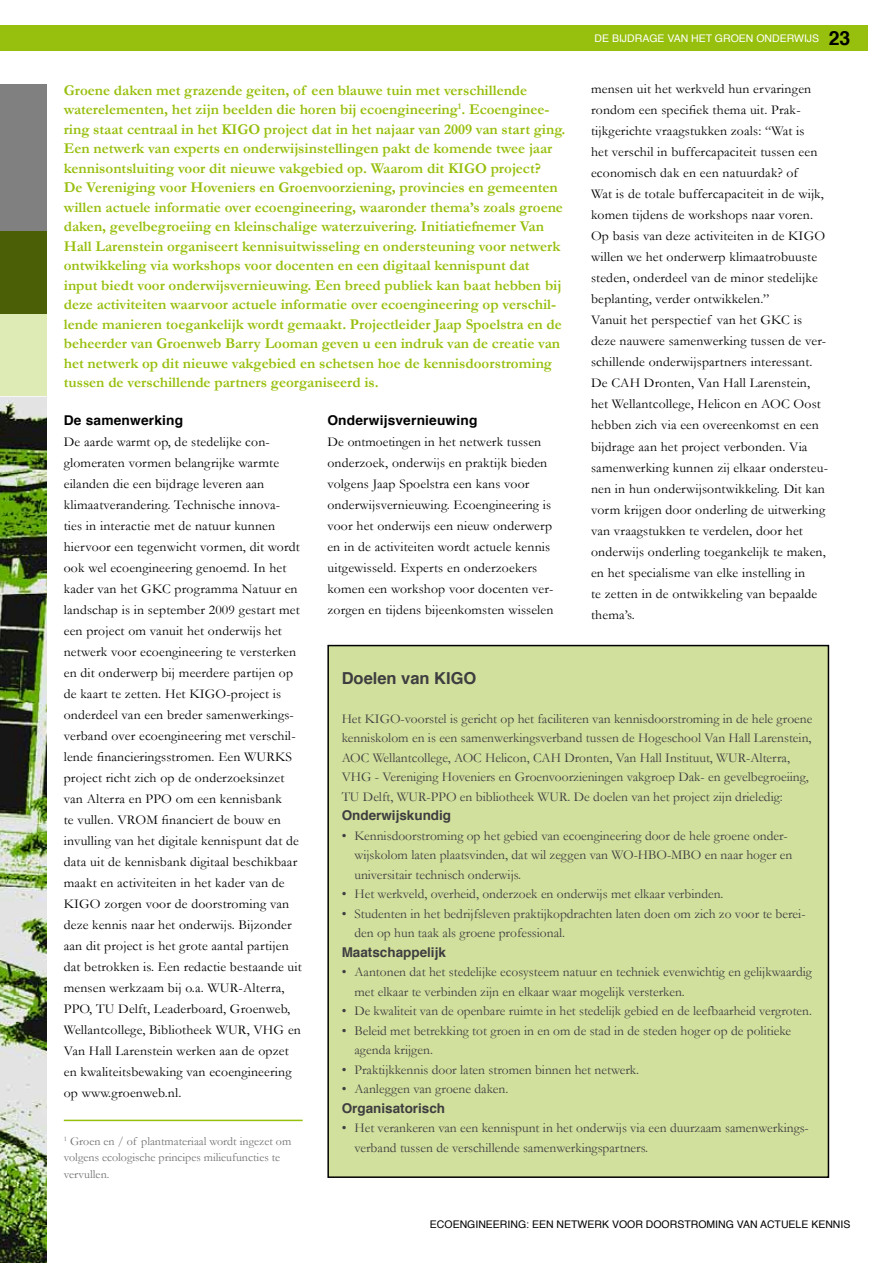
<style>
.page{position:relative;width:893px;height:1263px;background:#fff}
.page>*{position:absolute;margin:0;border:0;box-sizing:border-box;transform-origin:0 0}
.t1{font:700 16.5px "Helvetica";color:#3e3d40}
.t2{font:700 15px/19.5px "Garamond";color:#97bf0d}
.t3{font:13.5px/21px "Garamond";letter-spacing:.01em;color:#000}
.t4{font:13.5px/19.5px "Garamond";color:#3e3d40}
.t5{font:700 13.5px "Helvetica";color:#3e3d40}
.t6{font:700 13.5px "Helvetica";letter-spacing:.01em;color:#000}
.t7{font:12px/16.5px "Garamond";color:#707172}
.t8{font:10.5px "Helvetica";color:#000}
.t9{font:10.5px "Helvetica";color:#fff}
.s1{font-weight:700;font-size:19.5px;color:#000}
</style>
<div class="page">
<img style="left:0;top:397px;width:47px;height:866px">
<div style="left:0;top:314px;width:47px;height:82px;background:#dfebb5"></div>
<svg style="left:0;top:84px;width:47px;height:230px;background:#6c7453"></svg>
<div style="left:0;top:25px;width:867px;height:25px;background:#97bf0d"></div>
<div style="left:328px;top:645px;width:500px;height:532px;background:#d1e09c"></div>
<div style="left:327px;top:645px;width:502px;height:533px;border:2px solid #000"></div>
<hr style="left:64px;top:1120px;width:239px;height:1px;background:#97bf0d">
<p class="t9" style="left:594px;top:30px;width:257px">DE BIJDRAGE VAN HET GROEN ONDERWIJS <span class="s1">23</span></p>
<p class="t3" style="left:591px;top:78px;width:238px">mensen uit het werkveld hun ervaringen rondom een specifiek thema uit. Prak&shy;tijkgerichte vraagstukken zoals: “Wat is<br>het verschil in buffercapaciteit tussen een economisch dak en een natuurdak? of<br>Wat is de totale buffercapaciteit in de wijk, komen tijdens de workshops naar voren.<br>Op basis van deze activiteiten in de KIGO willen we het onderwerp klimaatrobuuste steden, onderdeel van de minor stedelijke beplanting, verder ontwikkelen.”<br>Vanuit het perspectief van het GKC is deze nauwere samenwerking tussen de ver&shy;schillende onderwijspartners interessant.<br>De CAH Dronten, Van Hall Larenstein, het Wellantcollege, Helicon en AOC Oost hebben zich via een overeenkomst en een bijdrage aan het project verbonden. Via samenwerking kunnen zij elkaar ondersteu&shy;nen in hun onderwijsontwikkeling. Dit kan vorm krijgen door onderling de uitwerking van vraagstukken te verdelen, door het onderwijs onderling toegankelijk te maken, en het specialisme van elke instelling in<br>te zetten in de ontwikkeling van bepaalde thema’s.</p>
<p class="t2" style="left:64px;top:80px;width:503px">Groene daken met grazende geiten, of een blauwe tuin met verschillende waterelementen, het zijn beelden die horen bij ecoengineering<sup>1</sup>. Ecoenginee&shy;ring staat centraal in het KIGO project dat in het najaar van 2009 van start ging.<br>Een netwerk van experts en onderwijsinstellingen pakt de komende twee jaar kennisontsluiting voor dit nieuwe vakgebied op. Waarom dit KIGO project?<br>De Vereniging voor Hoveniers en Groenvoorziening, provincies en gemeenten willen actuele informatie over ecoengineering, waaronder thema’s zoals groene daken, gevelbegroeiing en kleinschalige waterzuivering. Initiatiefnemer Van Hall Larenstein organiseert kennisuitwisseling en ondersteuning voor netwerk ontwikkeling via workshops voor docenten en een digitaal kennispunt dat input biedt voor onderwijsvernieuwing. Een breed publiek kan baat hebben bij deze activiteiten waarvoor actuele informatie over ecoengineering op verschil&shy;lende manieren toegankelijk wordt gemaakt. Projectleider Jaap Spoelstra en de beheerder van Groenweb Barry Looman geven u een indruk van de creatie van het netwerk op dit nieuwe vakgebied en schetsen hoe de kennisdoorstroming tussen de verschillende partners georganiseerd is.</p>
<p class="t6" style="left:327px;top:409px;width:152px">Onderwijsvernieuwing</p>
<p class="t3" style="left:327px;top:431px;width:228px">De ontmoetingen in het netwerk tussen onderzoek, onderwijs en praktijk bieden volgens Jaap Spoelstra een kans voor onderwijsvernieuwing. Ecoengineering is voor het onderwijs een nieuw onderwerp en in de activiteiten wordt actuele kennis uitgewisseld. Experts en onderzoekers komen een workshop voor docenten ver&shy;zorgen en tijdens bijeenkomsten wisselen</p>
<p class="t6" style="left:64px;top:409px;width:121px">De samenwerking</p>
<p class="t3" style="left:64px;top:431px;width:240px">De aarde warmt op, de stedelijke con&shy;glomeraten vormen belangrijke warmte eilanden die een bijdrage leveren aan klimaatverandering. Technische innova&shy;ties in interactie met de natuur kunnen hiervoor een tegenwicht vormen, dit wordt ook wel ecoengineering genoemd. In het kader van het GKC programma Natuur en landschap is in september 2009 gestart met een project om vanuit het onderwijs het netwerk voor ecoengineering te versterken en dit onderwerp bij meerdere partijen op de kaart te zetten. Het KIGO-project is onderdeel van een breder samenwerkings&shy;verband over ecoengineering met verschil&shy;lende financieringsstromen. Een WURKS project richt zich op de onderzoeksinzet van Alterra en PPO om een kennisbank<br>te vullen. VROM financiert de bouw en invulling van het digitale kennispunt dat de data uit de kennisbank digitaal beschikbaar maakt en activiteiten in het kader van de KIGO zorgen voor de doorstroming van deze kennis naar het onderwijs. Bijzonder aan dit project is het grote aantal partijen dat betrokken is. Een redactie bestaande uit mensen werkzaam bij o.a. WUR-Alterra, PPO, TU Delft, Leaderboard, Groenweb, Wellantcollege, Bibliotheek WUR, VHG en Van Hall Larenstein werken aan de opzet en kwaliteitsbewaking van ecoengineering op www.groenweb.nl.</p>
<p class="t1" style="left:342px;top:664px;width:135px">Doelen van KIGO</p>
<p class="t4" style="left:342px;top:708px;width:472px">Het KIGO-voorstel is gericht op het faciliteren van kennisdoorstroming in de hele groene kenniskolom en is een samenwerkingsverband tussen de Hogeschool Van Hall Larenstein, AOC Wellantcollege, AOC Helicon, CAH Dronten, Van Hall Instituut, WUR-Alterra, VHG - Vereniging Hoveniers en Groenvoorzieningen vakgroep Dak- en gevelbegroeiing, TU Delft, WUR-PPO en bibliotheek WUR. De doelen van het project zijn drieledig:</p>
<p class="t5" style="left:342px;top:804px;width:111px">Onderwijskundig</p>
<p class="t4" style="left:354px;top:825px;width:439px;text-indent:-13px">• Kennisdoorstroming op het gebied van ecoengineering door de hele groene onder&shy;wijskolom laten plaatsvinden, dat wil zeggen van WO-HBO-MBO en naar hoger en universitair technisch onderwijs.</p>
<p class="t4" style="left:342px;top:884px;width:383px">• Het werkveld, overheid, onderzoek en onderwijs met elkaar verbinden.</p>
<p class="t4" style="left:354px;top:903px;width:453px;text-indent:-13px">• Studenten in het bedrijfsleven praktijkopdrachten laten doen om zich zo voor te berei&shy;den op hun taak als groene professional.</p>
<p class="t5" style="left:342px;top:941px;width:106px">Maatschappelijk</p>
<p class="t4" style="left:354px;top:962px;width:459px;text-indent:-13px">• Aantonen dat het stedelijke ecosysteem natuur en techniek evenwichtig en gelijkwaardig met elkaar te verbinden zijn en elkaar waar mogelijk versterken.</p>
<p class="t4" style="left:342px;top:1001px;width:472px">• De kwaliteit van de openbare ruimte in het stedelijk gebied en de leefbaarheid vergroten.</p>
<p class="t4" style="left:354px;top:1020px;width:438px;text-indent:-13px">• Beleid met betrekking tot groen in en om de stad in de steden hoger op de politieke agenda krijgen.</p>
<p class="t4" style="left:342px;top:1059px;width:299px">• Praktijkkennis door laten stromen binnen het netwerk.</p>
<p class="t4" style="left:342px;top:1079px;width:168px">• Aanleggen van groene daken.</p>
<p class="t5" style="left:342px;top:1097px;width:105px">Organisatorisch</p>
<p class="t4" style="left:354px;top:1118px;width:456px;text-indent:-13px">• Het verankeren van een kennispunt in het onderwijs via een duurzaam samenwerkings&shy;verband tussen de verschillende samenwerkingspartners.</p>
<p class="t7" style="left:64px;top:1133px;width:229px"><sup>1</sup> Groen en / of plantmateriaal wordt ingezet om volgens ecologische principes milieufuncties te vervullen.</p>
<p class="t8" style="left:430px;top:1216px;width:422px">ECOENG INEERING : EEN NETWERK VOOR DOORSTROMING VAN ACTUELE KENNIS</p>
</div>
